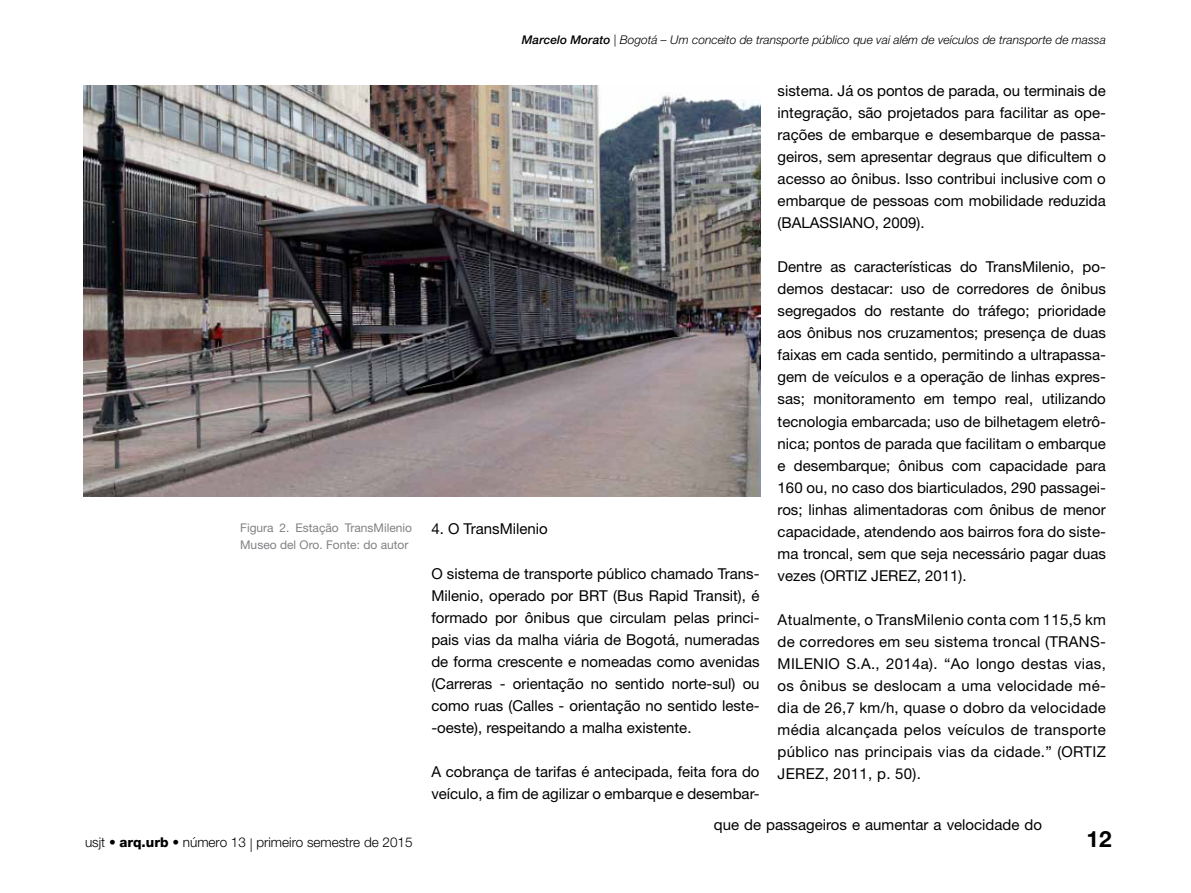
<style>
.page{position:relative;width:1191px;height:893px;background:#fff}
.page>*{position:absolute;margin:0;border:0;box-sizing:border-box;transform-origin:0 0}
.t1{font:700 22.5px "Helvetica Neue LT Std";color:#000}
.t2{font:15px/22px "Helvetica Neue LT Std";color:#000;text-align:justify}
.t3{font:300 13.5px "Helvetica Neue LT Std";color:#000}
.t4{font:italic 300 12px "Helvetica Neue LT Std";color:#000}
.t5{font:12px/16.5px "Helvetica Neue LT Std";color:#808285}
.s1{font-weight:500}
.s2{font-weight:800}
</style>
<div class="page">
<img style="left:84px;top:85px;width:677px;height:412px">
<p class="t4" style="left:522px;top:33px;width:585px"><span class="s1">Marcelo Morato</span> | Bogotá – Um conceito de transporte público que vai além de veículos de transporte de massa</p>
<p class="t2" style="left:777px;top:79px;width:330px">sistema. Já os pontos de parada, ou terminais de integração, são projetados para facilitar as ope&shy;rações de embarque e desembarque de passa&shy;geiros, sem apresentar degraus que dificultem o acesso ao ônibus. Isso contribui inclusive com o embarque de pessoas com mobilidade reduzida (BALASSIANO, 2009).</p>
<p class="t2" style="left:777px;top:256px;width:330px">Dentre as características do TransMilenio, po&shy;demos destacar: uso de corredores de ônibus segregados do restante do tráfego; prioridade aos ônibus nos cruzamentos; presença de duas faixas em cada sentido, permitindo a ultrapassa&shy;gem de veículos e a operação de linhas expres&shy;sas; monitoramento em tempo real, utilizando tecnologia embarcada; uso de bilhetagem eletrô&shy;nica; pontos de parada que facilitam o embarque e desembarque; ônibus com capacidade para 160 ou, no caso dos biarticulados, 290 passagei&shy;ros; linhas alimentadoras com ônibus de menor capacidade, atendendo aos bairros fora do siste&shy;ma troncal, sem que seja necessário pagar duas vezes (ORTIZ JEREZ, 2011).</p>
<p class="t2" style="left:777px;top:608px;width:330px">Atualmente, o TransMilenio conta com 115,5 km de corredores em seu sistema troncal (TRANS-MILENIO S.A., 2014a). “Ao longo destas vias, os ônibus se deslocam a uma velocidade mé&shy;dia de 26,7 km/h, quase o dobro da velocidade média alcançada pelos veículos de transporte público nas principais vias da cidade.” (ORTIZ JEREZ, 2011, p. 50).</p>
<p class="t2" style="left:431px;top:518px;width:118px">4. O TransMilenio</p>
<p class="t2" style="left:431px;top:562px;width:330px">O sistema de transporte público chamado Trans-Milenio, operado por BRT (Bus Rapid Transit), é formado por ônibus que circulam pelas princi&shy;pais vias da malha viária de Bogotá, numeradas de forma crescente e nomeadas como avenidas (Carreras - orientação no sentido norte-sul) ou como ruas (Calles - orientação no sentido leste--oeste), respeitando a malha existente.</p>
<p class="t2" style="left:431px;top:760px;width:330px">A cobrança de tarifas é antecipada, feita fora do veículo, a fim de agilizar o embarque e desembar-</p>
<p class="t2" style="left:714px;top:813px;width:330px">que de passageiros e aumentar a velocidade do</p>
<p class="t5" style="left:240px;top:520px;width:173px">Figura 2. Estação TransMilenio<br>Museo del Oro. Fonte: do autor</p>
<p class="t3" style="left:85px;top:834px;width:329px">usjt • <span class="s2">arq.urb</span> • número 13 | primeiro semestre de 2015</p>
<h1 class="t1" style="left:1086px;top:825px;width:27px">12</h1>
</div>
